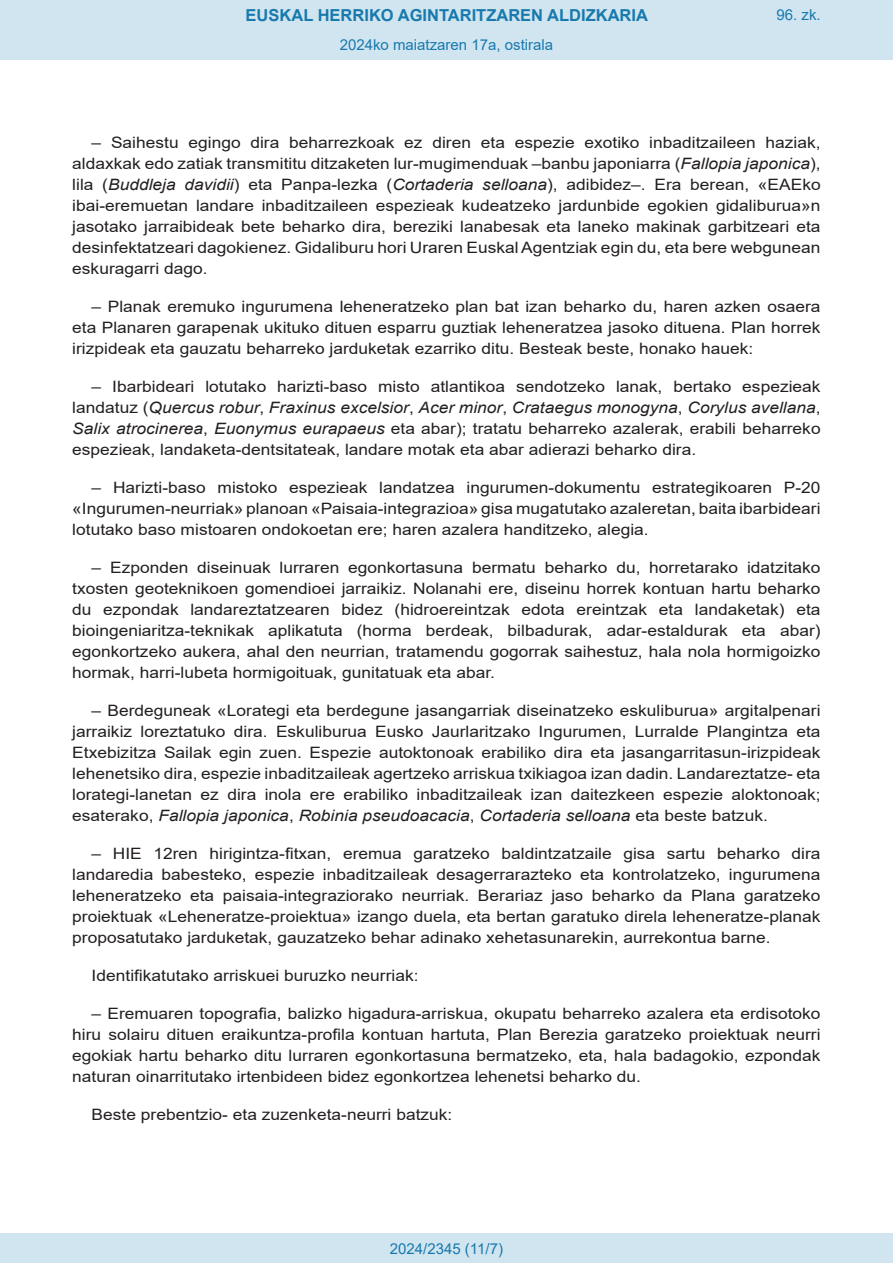
<style>
.page{position:relative;width:893px;height:1263px;background:#fff}
.page>*{position:absolute;margin:0;border:0;box-sizing:border-box;transform-origin:0 0}
.t1{font:700 16.5px "Arial";color:#1879ad}
.BOPVDetalle{font:15.6px/21px "Arial";color:#231f20;text-align:justify;scale:1.11 1}
.Paginacion_Centro{font:15px "Arial";color:#1879ad}
.s1{font-style:italic}
</style>
<div class="page">
<div style="left:0;top:0;width:893px;height:60px;background:#d0e5f0"></div>
<div style="left:0;top:1233px;width:893px;height:30px;background:#d0e5f0"></div>
<p class="t1" style="left:246px;top:3px;width:404px">EUSKAL HERRIKO AGINTARITZAREN ALDIZKARIA</p>
<p class="Paginacion_Centro" style="left:340px;top:35px;width:215px">2024ko maiatzaren 17a, ostirala</p>
<p class="Paginacion_Centro" style="left:776px;top:5px;width:46px">96. zk.</p>
<p class="BOPVDetalle" style="left:72px;top:132px;width:676px;text-indent:19px">– Saihestu egingo dira beharrezkoak ez diren eta espezie exotiko inbaditzaileen haziak, aldaxkak edo zatiak transmititu ditzaketen lur-mugimenduak –banbu japoniarra (<span class="s1">Fallopia japonica</span>), lila (<span class="s1">Buddleja davidii</span>) eta Panpa-lezka (<span class="s1">Cortaderia selloana</span>), adibidez–. Era berean, «EAEko ibai-eremuetan landare inbaditzaileen espezieak kudeatzeko jardunbide egokien gidaliburua»n jasotako jarraibideak bete beharko dira, bereziki lanabesak eta laneko makinak garbitzeari eta desinfektatzeari dagokienez. Gidaliburu hori Uraren Euskal Agentziak egin du, eta bere webgunean eskuragarri dago.</p>
<p class="BOPVDetalle" style="left:72px;top:296px;width:676px;text-indent:19px">– Planak eremuko ingurumena leheneratzeko plan bat izan beharko du, haren azken osaera eta Planaren garapenak ukituko dituen esparru guztiak leheneratzea jasoko dituena. Plan horrek irizpideak eta gauzatu beharreko jarduketak ezarriko ditu. Besteak beste, honako hauek:</p>
<p class="BOPVDetalle" style="left:72px;top:376px;width:676px;text-indent:19px">– Ibarbideari lotutako harizti-baso misto atlantikoa sendotzeko lanak, bertako espezieak landatuz (<span class="s1">Quercus robur</span>, <span class="s1">Fraxinus excelsior</span>, <span class="s1">Acer minor</span>, <span class="s1">Crataegus monogyna</span>, <span class="s1">Corylus avellana</span>, <span class="s1">Salix atrocinerea</span>, <span class="s1">Euonymus eurapaeus</span> eta abar); tratatu beharreko azalerak, erabili beharreko espezieak, landaketa-dentsitateak, landare motak eta abar adierazi beharko dira.</p>
<p class="BOPVDetalle" style="left:72px;top:477px;width:676px;text-indent:19px">– Harizti-baso mistoko espezieak landatzea ingurumen-dokumentu estrategikoaren P-20 «Ingurumen-neurriak» planoan «Paisaia-integrazioa» gisa mugatutako azaleretan, baita ibarbideari lotutako baso mistoaren ondokoetan ere; haren azalera handitzeko, alegia.</p>
<p class="BOPVDetalle" style="left:72px;top:557px;width:676px;text-indent:19px">– Ezponden diseinuak lurraren egonkortasuna bermatu beharko du, horretarako idatzitako txosten geoteknikoen gomendioei jarraikiz. Nolanahi ere, diseinu horrek kontuan hartu beharko du ezpondak landareztatzearen bidez (hidroereintzak edota ereintzak eta landaketak) eta bioingeniaritza-teknikak aplikatuta (horma berdeak, bilbadurak, adar-estaldurak eta abar) egonkortzeko aukera, ahal den neurrian, tratamendu gogorrak saihestuz, hala nola hormigoizko hormak, harri-lubeta hormigoituak, gunitatuak eta abar.</p>
<p class="BOPVDetalle" style="left:72px;top:700px;width:676px;text-indent:19px">– Berdeguneak «Lorategi eta berdegune jasangarriak diseinatzeko eskuliburua» argitalpenari jarraikiz loreztatuko dira. Eskuliburua Eusko Jaurlaritzako Ingurumen, Lurralde Plangintza eta Etxebizitza Sailak egin zuen. Espezie autoktonoak erabiliko dira eta jasangarritasun-irizpideak lehenetsiko dira, espezie inbaditzaileak agertzeko arriskua txikiagoa izan dadin. Landareztatze- eta lorategi-lanetan ez dira inola ere erabiliko inbaditzaileak izan daitezkeen espezie aloktonoak; esaterako, <span class="s1">Fallopia japonica</span>, <span class="s1">Robinia pseudoacacia</span>, <span class="s1">Cortaderia selloana</span> eta beste batzuk.</p>
<p class="BOPVDetalle" style="left:72px;top:843px;width:676px;text-indent:19px">– HIE 12ren hirigintza-fitxan, eremua garatzeko baldintzatzaile gisa sartu beharko dira landaredia babesteko, espezie inbaditzaileak desagerrarazteko eta kontrolatzeko, ingurumena leheneratzeko eta paisaia-integraziorako neurriak. Berariaz jaso beharko da Plana garatzeko proiektuak «Leheneratze-proiektua» izango duela, eta bertan garatuko direla leheneratze-planak proposatutako jarduketak, gauzatzeko behar adinako xehetasunarekin, aurrekontua barne.</p>
<p class="BOPVDetalle" style="left:92px;top:965px;width:296px">Identifikatutako arriskuei buruzko neurriak:</p>
<p class="BOPVDetalle" style="left:72px;top:1003px;width:676px;text-indent:19px">– Eremuaren topografia, balizko higadura-arriskua, okupatu beharreko azalera eta erdisotoko hiru solairu dituen eraikuntza-profila kontuan hartuta, Plan Berezia garatzeko proiektuak neurri egokiak hartu beharko ditu lurraren egonkortasuna bermatzeko, eta, hala badagokio, ezpondak naturan oinarritutako irtenbideen bidez egonkortzea lehenetsi beharko du.</p>
<p class="BOPVDetalle" style="left:92px;top:1104px;width:326px">Beste prebentzio- eta zuzenketa-neurri batzuk:</p>
<p class="Paginacion_Centro" style="left:390px;top:1238px;width:115px">2024/2345 (11/7)</p>
</div>
